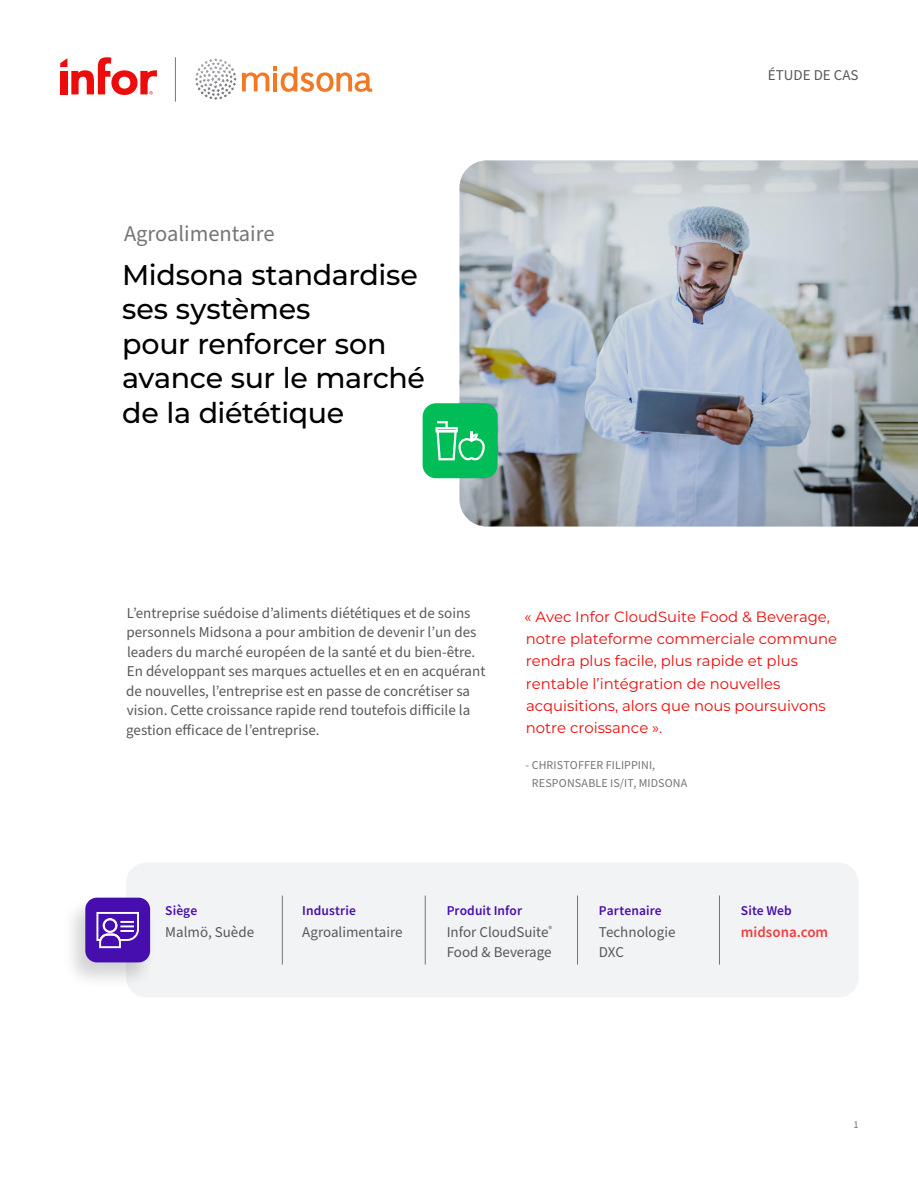
<style>
.page{position:relative;width:918px;height:1188px;background:#fff}
.page>*{position:absolute;margin:0;border:0;box-sizing:border-box;transform-origin:0 0}
.t1{font:100 28.5px/34.5px "Montserrat";letter-spacing:-.015em;color:#000}
.t2{font:22.5px "Source Sans Pro";color:#747777}
.t3{font:15px/19.5px "Source Sans Pro";color:#58595b}
.t4{font:600 15px "Source Sans Pro";color:#f13d3d}
.t5{font:100 14.85px/22.4px "Montserrat";color:#ed0c0c}
.t6{font:600 13.5px "Source Sans Pro";letter-spacing:.005em;color:#460daf}
.t7{font:12px/18px "Source Sans Pro";letter-spacing:.01em;color:#747777}
.t8{font:10.5px "Source Sans Pro";color:#747777}
</style>
<div class="page">
<div style="left:126px;top:863px;width:733px;height:135px;background:#f2f3f4;border-radius:20px"></div>
<img style="left:460px;top:160px;width:458px;height:366px">
<svg style="left:60px;top:57px;width:97px;height:38px"></svg>
<hr style="left:175px;top:57px;width:1px;height:45px;background:#747777">
<hr style="left:282px;top:895px;width:1px;height:70px;background:#747777">
<hr style="left:425px;top:895px;width:1px;height:70px;background:#747777">
<hr style="left:577px;top:895px;width:1px;height:70px;background:#747777">
<hr style="left:719px;top:895px;width:1px;height:70px;background:#747777">
<div style="left:423px;top:403px;width:75px;height:75px;background:#00bd58;border-radius:14px"></div>
<svg style="left:435px;top:421px;width:50px;height:40px"></svg>
<svg style="left:195px;top:58px;width:178px;height:42px"></svg>
<div style="left:61px;top:895px;width:96px;height:95px;background:#000;opacity:.18"></div>
<div style="left:85px;top:898px;width:65px;height:64px;background:#460daf;border-radius:12px"></div>
<svg style="left:96px;top:912px;width:43px;height:36px"></svg>
<h2 class="t2" style="left:124px;top:218px;width:152px">Agroalimentaire</h2>
<h1 class="t1" style="left:122px;top:257px;width:304px">Midsona standardise ses systèmes<br>pour renforcer son avance sur le marché de la diététique</h1>
<p class="t3" style="left:768px;top:65px;width:92px">ÉTUDE DE CAS</p>
<p class="t3" style="left:126px;top:603px;width:361px">L’entreprise suédoise d’aliments diététiques et de soins personnels Midsona a pour ambition de devenir l’un des leaders du marché européen de la santé et du bien-être.<br>En développant ses marques actuelles et en en acquérant de nouvelles, l’entreprise est en passe de concrétiser sa vision. Cette croissance rapide rend toutefois difficile la gestion efficace de l’entreprise.</p>
<p class="t5" style="left:524px;top:605px;width:314px">« Avec Infor CloudSuite Food &amp; Beverage, notre plateforme commerciale commune rendra plus facile, plus rapide et plus rentable l’intégration de nouvelles acquisitions, alors que nous poursuivons notre croissance ».</p>
<p class="t7" style="left:532px;top:757px;width:157px;text-indent:-6px">- CHRISTOFFER FILIPPINI,<br>RESPONSABLE IS/IT, MIDSONA</p>
<p class="t6" style="left:165px;top:902px;width:33px">Siège</p>
<p class="t6" style="left:302px;top:902px;width:55px">Industrie</p>
<p class="t6" style="left:447px;top:902px;width:77px">Produit Infor</p>
<p class="t6" style="left:599px;top:902px;width:64px">Partenaire</p>
<p class="t6" style="left:741px;top:902px;width:52px">Site Web</p>
<p class="t3" style="left:165px;top:923px;width:90px">Malmö, Suède</p>
<p class="t3" style="left:302px;top:923px;width:102px">Agroalimentaire</p>
<p class="t3" style="left:447px;top:923px;width:107px">Infor CloudSuite<sup>®<br></sup>Food &amp; Beverage</p>
<p class="t3" style="left:599px;top:923px;width:78px">Technologie<br>DXC</p>
<p class="t4" style="left:741px;top:922px;width:89px">midsona.com</p>
<p class="t8" style="left:853px;top:1118px;width:7px">1</p>
</div>
